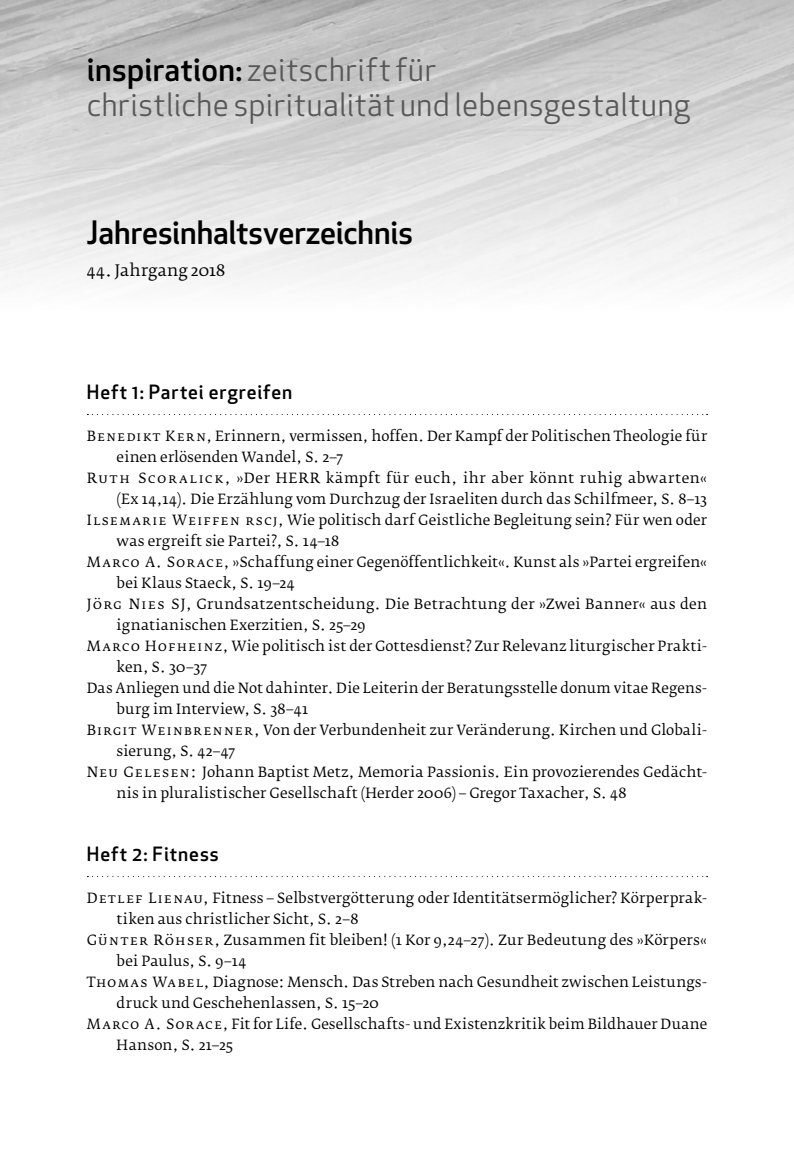
<style>
.page{position:relative;width:794px;height:1166px;background:#fff}
.page>*{position:absolute;margin:0;border:0;box-sizing:border-box;transform-origin:0 0}
.t1{font:31.5px/35px "Apex New Book B";letter-spacing:.02em;color:#585858}
.t2{font:31.5px "Apex New Medium B";letter-spacing:-.005em;color:#000}
.t3{font:19.25px "Apex New Medium B";letter-spacing:.05em;color:#000}
.t4{font:15.75px "Fedra Serif B";letter-spacing:.01em;color:#000}
.t5{font:14px "Fedra Serif B";letter-spacing:.015em;color:#000}
.t6{font:14px "Fedra Serif B";letter-spacing:.04em;color:#000}
.s1{font-family:"Apex New Medium B";color:#000}
.s2{font-family:"Fedra Serif B Book SC"}
</style>
<div class="page">
<svg style="left:87px;top:414px;width:620px;height:1px"></svg>
<svg style="left:87px;top:876px;width:620px;height:1px"></svg>
<h1 class="t1" style="left:87px;top:56px;width:605px"><span class="s1">inspiration:</span> zeitschrift für<br>christliche spiritualität und lebensgestaltung</h1>
<h1 class="t2" style="left:87px;top:221px;width:328px">Jahresinhaltsverzeichnis</h1>
<p class="t4" style="left:87px;top:262px;width:140px">44. Jahrgang 2018</p>
<h2 class="t3" style="left:87px;top:385px;width:207px">Heft 1: Partei ergreifen</h2>
<p class="t5" style="left:87px;top:429px;width:622px"><span class="s2">Benedikt Kern</span>, Erinnern, vermissen, hoffen. Der Kampf der Politischen Theologie für</p>
<p class="t5" style="left:117px;top:450px;width:228px">einen erlösenden Wandel, S. 2–7</p>
<p class="t6" style="left:87px;top:471px;width:622px"><span class="s2">Ruth Scoralick</span>, »Der HERR kämpft für euch, ihr aber könnt ruhig abwarten«</p>
<p class="t5" style="left:117px;top:492px;width:592px">(Ex 14,14). Die Erzählung vom Durchzug der Israeliten durch das Schilfmeer, S. 8–13</p>
<p class="t5" style="left:87px;top:513px;width:622px"><span class="s2">Ilsemarie Weiffen rscj</span>, Wie politisch darf Geistliche Begleitung sein? Für wen oder</p>
<p class="t5" style="left:117px;top:534px;width:224px">was ergreift sie Partei?, S. 14–18</p>
<p class="t5" style="left:87px;top:555px;width:622px"><span class="s2">Marco A. Sorace</span>, »Schaffung einer Gegenöffentlichkeit«. Kunst als »Partei ergreifen«</p>
<p class="t5" style="left:117px;top:576px;width:179px">bei Klaus Staeck, S. 19–24</p>
<p class="t5" style="left:87px;top:597px;width:622px"><span class="s2">Jörg Nies SJ</span>, Grundsatzentscheidung. Die Betrachtung der »Zwei Banner« aus den</p>
<p class="t5" style="left:117px;top:618px;width:250px">ignatianischen Exerzitien, S. 25–29</p>
<p class="t5" style="left:87px;top:639px;width:622px"><span class="s2">Marco Hofheinz</span>, Wie politisch ist der Gottesdienst? Zur Relevanz liturgischer Prakti-</p>
<p class="t5" style="left:117px;top:660px;width:92px">ken, S. 30–37</p>
<p class="t5" style="left:87px;top:681px;width:622px">Das Anliegen und die Not dahinter. Die Leiterin der Beratungsstelle donum vitae Regens-</p>
<p class="t5" style="left:117px;top:702px;width:193px">burg im Interview, S. 38–41</p>
<p class="t5" style="left:87px;top:723px;width:622px"><span class="s2">Birgit Weinbrenner</span>, Von der Verbundenheit zur Veränderung. Kirchen und Globali-</p>
<p class="t5" style="left:117px;top:744px;width:120px">sierung, S. 42–47</p>
<p class="t5" style="left:87px;top:765px;width:622px"><span class="s2">Neu Gelesen:</span> Johann Baptist Metz, Memoria Passionis. Ein provozierendes Gedächt-</p>
<p class="t5" style="left:117px;top:786px;width:511px">nis in pluralistischer Gesellschaft (Herder 2006) – Gregor Taxacher, S. 48</p>
<h2 class="t3" style="left:87px;top:847px;width:133px">Heft 2: Fitness</h2>
<p class="t5" style="left:87px;top:891px;width:622px"><span class="s2">Detlef Lienau</span>, Fitness – Selbstvergötterung oder Identitätsermöglicher? Körperprak-</p>
<p class="t5" style="left:117px;top:912px;width:243px">tiken aus christlicher Sicht, S. 2–8</p>
<p class="t5" style="left:87px;top:933px;width:622px"><span class="s2">Günter Röhser</span>, Zusammen fit bleiben! (1 Kor 9,24–27). Zur Bedeutung des »Körpers«</p>
<p class="t5" style="left:117px;top:954px;width:131px">bei Paulus, S. 9–14</p>
<p class="t5" style="left:87px;top:975px;width:622px"><span class="s2">Thomas Wabel</span>, Diagnose: Mensch. Das Streben nach Gesundheit zwischen Leistungs-</p>
<p class="t5" style="left:117px;top:996px;width:264px">druck und Geschehenlassen, S. 15–20</p>
<p class="t5" style="left:87px;top:1017px;width:622px"><span class="s2">Marco A. Sorace</span>, Fit for Life. Gesellschafts- und Existenzkritik beim Bildhauer Duane</p>
<p class="t5" style="left:117px;top:1038px;width:118px">Hanson, S. 21–25</p>
</div>
